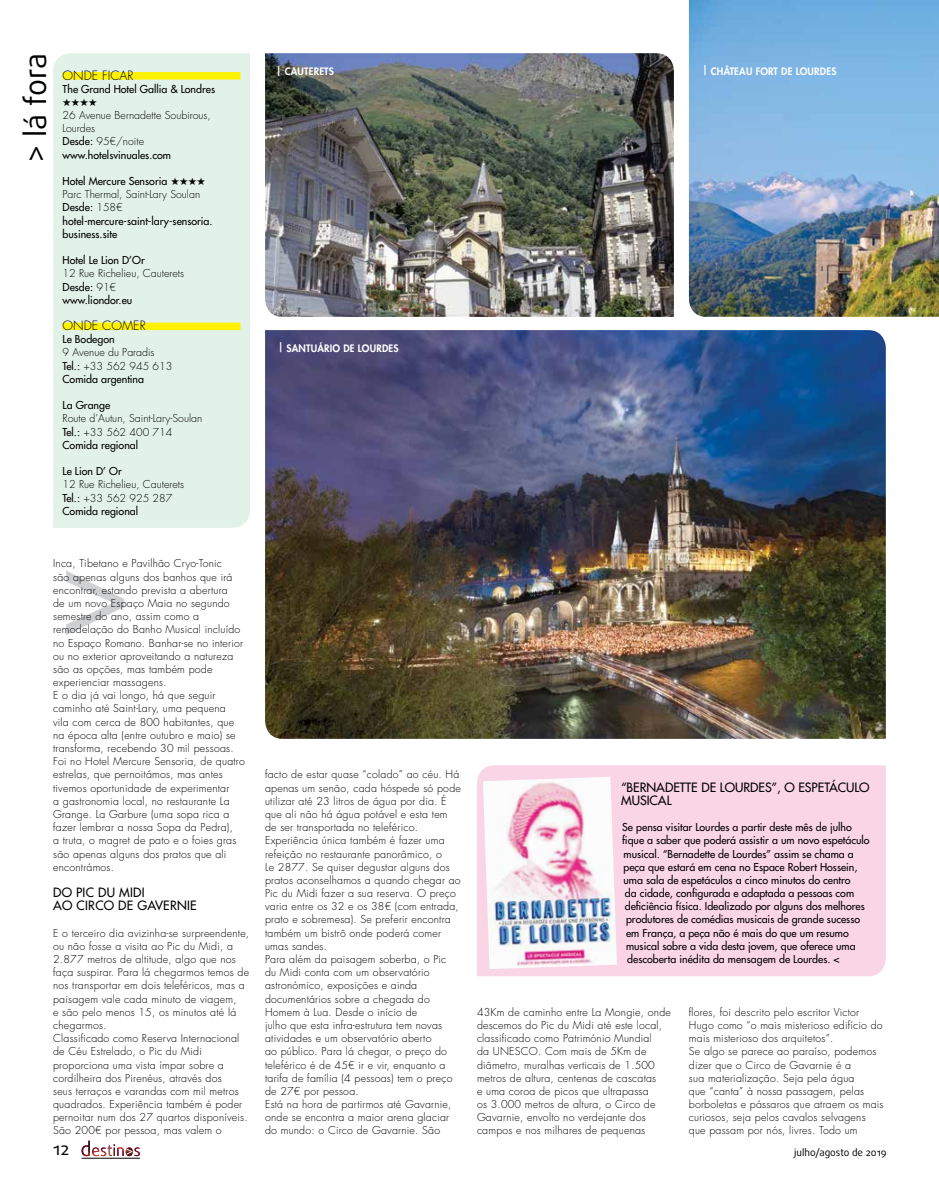
<style>
.page{position:relative;width:939px;height:1188px;background:#fff}
.page>*{position:absolute;margin:0;border:0;box-sizing:border-box;transform-origin:0 0}
.t1{font:137.38px "Daxline Pro";color:#bcbec0}
.t2{font:30px "Daxline Pro";letter-spacing:-.005em;color:#000}
.t3{font:17.5px "Daxline Pro";color:#000}
.t4{font:500 12.5px/13.1px "Futura Std";color:#000}
.t5{font:500 12.5px/13.1px "Futura Std";letter-spacing:.02em;color:#000}
.t6{font:300 12.5px "Futura Std";color:#000}
.t7{font:300 10.62px/13.1px "Futura Std";letter-spacing:.02em;color:#000}
.t8{font:500 10.62px/13.1px "Futura Std";color:#000}
.t9{font:300 10.62px/13.1px "Futura Std";color:#000}
.t10{font:10.62px "Zapf Dingbats";color:#000}
.t11{font:800 10px "Futura Std";letter-spacing:.02em;color:#fff}
.t12{font:10px "Daxline Pro";color:#000}
.s1{font-weight:500}
.s2{font-weight:300}
</style>
<div class="page">
<hr style="left:82px;top:1157px;width:58px;height:1px;background:#000">
<svg style="left:82px;top:1140px;width:58px;height:15px"></svg>
<div style="left:53px;top:53px;width:197px;height:474px;background:#e2f2e9"></div>
<div style="left:63px;top:72px;width:178px;height:7px;background:#fff200"></div>
<div style="left:63px;top:322px;width:178px;height:8px;background:#fff200"></div>
<img style="left:265px;top:53px;width:409px;height:264px">
<img style="left:689px;top:0;width:250px;height:317px">
<img style="left:265px;top:330px;width:621px;height:408px">
<div style="left:477px;top:765px;width:409px;height:210px;background:#fad5e6"></div>
<img style="left:483px;top:776px;width:134px;height:192px">
<h2 class="t2" style="left:15px;top:162px;width:111px;rotate:-90deg">&gt; lá fora</h2>
<p class="t6" style="left:63px;top:67px;width:73px">ONDE FICAR</p>
<p class="t8" style="left:63px;top:82px;width:154px">The Grand Hotel Gallia &amp; Londres</p>
<p class="t10" style="left:63px;top:97px;width:36px">★★★★</p>
<p class="t9" style="left:63px;top:109px;width:150px">26 Avenue Bernadette Soubirous,<br>Lourdes<br><span class="s1">Desde:</span> 95€/noite <span class="s1">www.hotelsvinuales.com</span></p>
<p class="t8" style="left:63px;top:174px;width:152px">Hotel Mercure Sensoria ★★★★<br><span class="s2">Parc Thermal, Saint-Lary Soulan<br></span>Desde: <span class="s2">158€ </span>hotel-mercure-saint-lary-sensoria. business.site</p>
<p class="t8" style="left:63px;top:254px;width:84px">Hotel Le Lion D’Or</p>
<p class="t9" style="left:63px;top:267px;width:123px">12 Rue Richelieu, Cauterets<br><span class="s1">Desde:</span> 91€ <span class="s1">www.liondor.eu</span></p>
<p class="t6" style="left:63px;top:318px;width:85px">ONDE COMER</p>
<p class="t8" style="left:63px;top:333px;width:54px">Le Bodegon</p>
<p class="t9" style="left:63px;top:346px;width:111px">9 Avenue du Paradis<br><span class="s1">Tel.:</span> +33 562 945 613<br><span class="s1">Comida argentina</span></p>
<p class="t8" style="left:63px;top:398px;width:49px">La Grange</p>
<p class="t9" style="left:63px;top:412px;width:141px">Route d’Autun, Saint-Lary-Soulan<br><span class="s1">Tel.:</span> +33 562 400 714<br><span class="s1">Comida regional</span></p>
<p class="t8" style="left:63px;top:464px;width:61px">Le Lion D’ Or</p>
<p class="t9" style="left:63px;top:478px;width:123px">12 Rue Richelieu, Cauterets<br><span class="s1">Tel.:</span> +33 562 925 287<br><span class="s1">Comida regional</span></p>
<p class="t11" style="left:276px;top:65px;width:16px">| CAU</p>
<p class="t11" style="left:304px;top:65px;width:31px">TERETS</p>
<p class="t11" style="left:278px;top:341px;width:122px">| SANTUÁRIO DE LOURDES</p>
<p class="t7" style="left:53px;top:557px;width:193px">Inca, Tibetano e Pavilhão Cryo-Tonic<br>são apenas alguns dos banhos que irá encontrar, estando prevista a abertura<br>de um novo Espaço Maia no segundo semestre do ano, assim como a remodelação do Banho Musical incluído no Espaço Romano. Banhar-se no interior ou no exterior aproveitando a natureza são as opções, mas também pode experienciar massagens.<br>E o dia já vai longo, há que seguir caminho até Saint-Lary, uma pequena<br>vila com cerca de 800 habitantes, que na época alta (entre outubro e maio) se transforma, recebendo 30 mil pessoas.<br>Foi no Hotel Mercure Sensoria, de quatro estrelas, que pernoitámos, mas antes tivemos oportunidade de experimentar<br>a gastronomia local, no restaurante La Grange. La Garbure (uma sopa rica a fazer lembrar a nossa Sopa da Pedra),<br>a truta, o magret de pato e o foies gras são apenas alguns dos pratos que ali encontrámos.</p>
<p class="t5" style="left:53px;top:885px;width:145px">Do Pic du Midi<br>ao Circo de Gavernie</p>
<p class="t7" style="left:53px;top:926px;width:198px">E o terceiro dia avizinha-se surpreendente, ou não fosse a visita ao Pic du Midi, a 2.877 metros de altitude, algo que nos faça suspirar. Para lá chegarmos temos de nos transportar em dois teleféricos, mas a paisagem vale cada minuto de viagem,<br>e são pelo menos 15, os minutos até lá chegarmos.<br>Classificado como Reserva Internacional de Céu Estrelado, o Pic du Midi proporciona uma vista ímpar sobre a cordilheira dos Pirenéus, através dos<br>seus terraços e varandas com mil metros quadrados. Experiência também é poder pernoitar num dos 27 quartos disponíveis.<br>São 200€ por pessoa, mas valem o</p>
<h1 class="t1" style="left:56px;top:507px;width:79px">&gt;</h1>
<p class="t7" style="left:265px;top:768px;width:197px">facto de estar quase “colado” ao céu. Há apenas um senão, cada hóspede só pode utilizar até 23 litros de água por dia. É que ali não há água potável e esta tem de ser transportada no teleférico.<br>Experiência única também é fazer uma refeição no restaurante panorâmico, o<br>Le 2877. Se quiser degustar alguns dos pratos aconselhamos a quando chegar ao Pic du Midi fazer a sua reserva. O preço varia entre os 32 e os 38€ (com entrada, prato e sobremesa). Se preferir encontra também um bistrô onde poderá comer umas sandes.<br>Para além da paisagem soberba, o Pic<br>du Midi conta com um observatório astronómico, exposições e ainda documentários sobre a chegada do Homem à Lua. Desde o início de<br>julho que esta infra-estrutura tem novas atividades e um observatório aberto<br>ao público. Para lá chegar, o preço do teleférico é de 45€ ir e vir, enquanto a tarifa de família (4 pessoas) tem o preço de 27€ por pessoa.<br>Está na hora de partirmos até Gavarnie, onde se encontra a maior arena glaciar do mundo: o Circo de Gavarnie. São</p>
<p class="t11" style="left:702px;top:65px;width:136px">| CHÂTEAU FORT DE LOURDES</p>
<p class="t4" style="left:621px;top:780px;width:250px">“Bernadette de Lourdes”, o espetáculo musical</p>
<p class="t8" style="left:622px;top:820px;width:231px">Se pensa visitar Lourdes a partir deste mês de julho</p>
<p class="t8" style="left:622px;top:833px;width:249px">fique a saber que poderá assistir a um novo espetáculo</p>
<p class="t8" style="left:624px;top:846px;width:232px">musical. “Bernadette de Lourdes” assim se chama a</p>
<p class="t8" style="left:624px;top:860px;width:236px">peça que estará em cena no Espace Robert Hossein,</p>
<p class="t8" style="left:624px;top:873px;width:229px">uma sala de espetáculos a cinco minutos do centro</p>
<p class="t8" style="left:625px;top:886px;width:231px">da cidade, configurada e adaptada a pessoas com</p>
<p class="t8" style="left:625px;top:899px;width:242px">deficiência física. Idealizado por alguns dos melhores</p>
<p class="t8" style="left:626px;top:912px;width:236px">produtores de comédias musicais de grande sucesso</p>
<p class="t8" style="left:626px;top:925px;width:224px">em França, a peça não é mais do que um resumo</p>
<p class="t8" style="left:626px;top:939px;width:231px">musical sobre a vida desta jovem, que oferece uma</p>
<p class="t8" style="left:627px;top:952px;width:214px">descoberta inédita da mensagem de Lourdes. &lt;</p>
<p class="t7" style="left:477px;top:1005px;width:195px">43Km de caminho entre La Mongie, onde descemos do Pic du Midi até este local, classificado como Património Mundial<br>da Unesco</p>
<p class="t7" style="left:477px;top:1044px;width:181px;text-indent:61px">. Com mais de 5Km de diâmetro, muralhas verticais de 1.500 metros de altura, centenas de cascatas e uma coroa de picos que ultrapassa os 3.000 metros de altura, o Circo de Gavarnie, envolto no verdejante dos campos e nos milhares de pequenas</p>
<p class="t7" style="left:689px;top:1005px;width:196px">flores, foi descrito pelo escritor Victor Hugo como “o mais misterioso edifício do mais misterioso dos arquitetos”.<br>Se algo se parece ao paraíso, podemos dizer que o Circo de Gavarnie é a<br>sua materialização. Seja pela água<br>que “canta” à nossa passagem, pelas borboletas e pássaros que atraem os mais curiosos, seja pelos cavalos selvagens que passam por nós, livres. Todo um</p>
<h3 class="t3" style="left:53px;top:1137px;width:17px">12</h3>
<p class="t12" style="left:794px;top:1145px;width:94px">julho/agosto de 2019</p>
</div>
